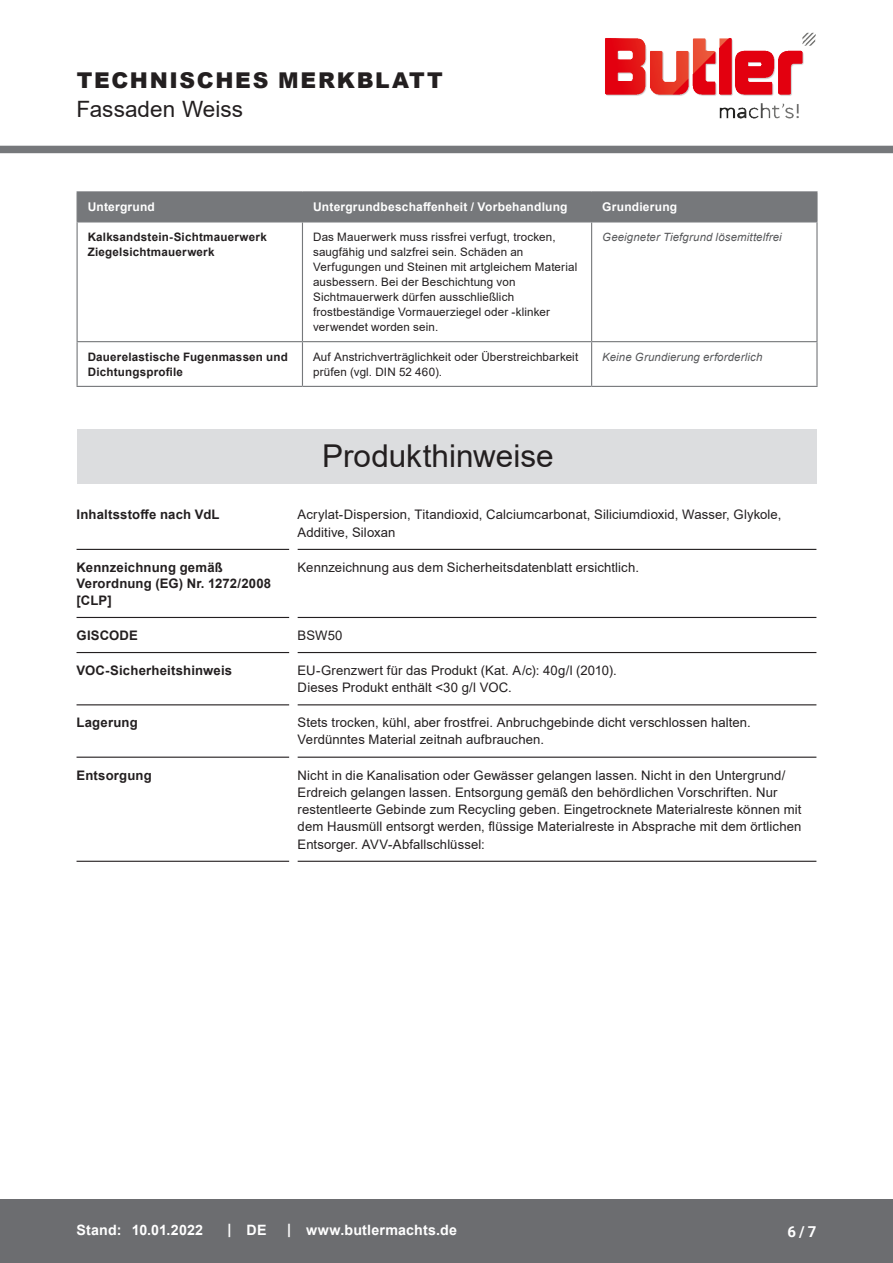
<style>
.page{position:relative;width:893px;height:1263px;background:#fff}
.page>*{position:absolute;margin:0;border:0;box-sizing:border-box;transform-origin:0 0}
.CB_AF_Kapitel_Uebers{font:31.5px "Arial";color:#231f20}
.CB_AF_Kopf_Produktna{font:22.5px "Arial";letter-spacing:.005em;color:#231f20}
.CB_AF_Kopf_TM{font:900 21.75px "Arial";letter-spacing:.075em;color:#231f20}
.t1{font:700 15px "Roboto";color:#fff}
.CB_AF_Fuß_Stand_link{font:700 14.25px "Arial";letter-spacing:.01em;color:#fff}
.CB_AF_Text_Standard{font:13.2px/17.2px "Arial";letter-spacing:.01em;color:#231f20}
.CB_AF_Abschnitt_Uebe{font:700 13.2px/16.5px "Arial";letter-spacing:.015em;color:#231f20}
.CB_AF_Tab_Kopfzeile{font:700 12px "Arial";letter-spacing:.015em;color:#fff}
.CB_AF_Tab_Text_Mitte{font:11.7px/15px "Arial";letter-spacing:.015em;color:#231f20}
.CB_AF_Tab_Text_Links{font:700 11.7px/15px "Arial";letter-spacing:.02em;color:#231f20}
.CB_AF_Tab_Text_Recht{font:italic 11.4px "Arial";letter-spacing:.015em;color:#57585a}
</style>
<div class="page">
<div style="left:0;top:146px;width:893px;height:7px;background:#76787b"></div>
<div style="left:0;top:1199px;width:893px;height:64px;background:#6c6d70"></div>
<hr style="left:77px;top:191px;width:225px;height:1px;background:#76787b">
<hr style="left:302px;top:191px;width:290px;height:1px;background:#76787b">
<hr style="left:592px;top:191px;width:226px;height:1px;background:#76787b">
<div style="left:77px;top:192px;width:739px;height:29px;background:#76787b"></div>
<hr style="left:816px;top:192px;width:2px;height:29px;background:#76787b">
<hr style="left:77px;top:221px;width:225px;height:1px;background:#76787b">
<hr style="left:77px;top:222px;width:1px;height:119px;background:#76787b">
<hr style="left:302px;top:221px;width:290px;height:1px;background:#76787b">
<hr style="left:302px;top:222px;width:1px;height:119px;background:#76787b">
<hr style="left:592px;top:221px;width:226px;height:1px;background:#76787b">
<hr style="left:591px;top:222px;width:1px;height:119px;background:#76787b">
<hr style="left:816px;top:222px;width:2px;height:119px;background:#76787b">
<hr style="left:77px;top:341px;width:225px;height:1px;background:#76787b">
<hr style="left:77px;top:342px;width:1px;height:44px;background:#76787b">
<hr style="left:302px;top:341px;width:290px;height:1px;background:#76787b">
<hr style="left:302px;top:342px;width:1px;height:44px;background:#76787b">
<hr style="left:592px;top:341px;width:226px;height:1px;background:#76787b">
<hr style="left:591px;top:342px;width:1px;height:44px;background:#76787b">
<hr style="left:816px;top:342px;width:2px;height:44px;background:#76787b">
<hr style="left:77px;top:386px;width:225px;height:1px;background:#76787b">
<hr style="left:302px;top:386px;width:290px;height:1px;background:#76787b">
<hr style="left:592px;top:386px;width:226px;height:1px;background:#76787b">
<div style="left:77px;top:429px;width:739px;height:55px;background:#dcdddf"></div>
<hr style="left:77px;top:549px;width:212px;height:1px;background:#231f20">
<hr style="left:298px;top:549px;width:518px;height:1px;background:#231f20">
<hr style="left:77px;top:617px;width:212px;height:1px;background:#231f20">
<hr style="left:298px;top:617px;width:518px;height:1px;background:#231f20">
<hr style="left:77px;top:652px;width:212px;height:1px;background:#231f20">
<hr style="left:298px;top:652px;width:518px;height:1px;background:#231f20">
<hr style="left:77px;top:704px;width:212px;height:1px;background:#231f20">
<hr style="left:298px;top:704px;width:518px;height:1px;background:#231f20">
<hr style="left:77px;top:757px;width:212px;height:1px;background:#231f20">
<hr style="left:298px;top:757px;width:518px;height:1px;background:#231f20">
<hr style="left:77px;top:861px;width:212px;height:1px;background:#231f20">
<hr style="left:298px;top:861px;width:518px;height:1px;background:#231f20">
<img style="left:605px;top:32px;width:211px;height:87px">
<p class="CB_AF_Kopf_TM" style="left:77px;top:65px;width:367px">TECHNISCHES MERKBLATT</p>
<p class="CB_AF_Kopf_Produktna" style="left:77px;top:94px;width:168px">Fassaden Weiss</p>
<p class="CB_AF_Tab_Kopfzeile" style="left:88px;top:199px;width:69px">Untergrund</p>
<p class="CB_AF_Tab_Kopfzeile" style="left:313px;top:199px;width:256px">Untergrundbeschaffenheit / Vorbehandlung</p>
<p class="CB_AF_Tab_Kopfzeile" style="left:602px;top:199px;width:76px">Grundierung</p>
<p class="CB_AF_Tab_Text_Links" style="left:88px;top:230px;width:181px">Kalksandstein-Sichtmauerwerk<br>Ziegelsichtmauerwerk</p>
<p class="CB_AF_Tab_Text_Mitte" style="left:313px;top:229px;width:266px">Das Mauerwerk muss rissfrei verfugt, trocken, saugfähig und salzfrei sein. Schäden an Verfugungen und Steinen mit artgleichem Material ausbessern. Bei der Beschichtung von Sichtmauerwerk dürfen ausschließlich frostbeständige Vormauerziegel oder -klinker verwendet worden sein.</p>
<p class="CB_AF_Tab_Text_Recht" style="left:602px;top:230px;width:181px">Geeigneter Tiefgrund lösemittelfrei</p>
<p class="CB_AF_Tab_Text_Links" style="left:88px;top:349px;width:202px">Dauerelastische Fugenmassen und<br>Dichtungsprofile</p>
<p class="CB_AF_Tab_Text_Mitte" style="left:313px;top:349px;width:267px">Auf Anstrichverträglichkeit oder Überstreichbarkeit prüfen (vgl. DIN 52 460).</p>
<p class="CB_AF_Tab_Text_Recht" style="left:602px;top:349px;width:162px">Keine Grundierung erforderlich</p>
<p class="CB_AF_Kapitel_Uebers" style="left:322px;top:434px;width:233px">Produkthinweise</p>
<p class="CB_AF_Abschnitt_Uebe" style="left:77px;top:507px;width:145px">Inhaltsstoffe nach VdL</p>
<p class="CB_AF_Text_Standard" style="left:298px;top:506px;width:485px">Acrylat-Dispersion, Titandioxid, Calciumcarbonat, Siliciumdioxid, Wasser, Glykole,<br>Additive, Siloxan</p>
<p class="CB_AF_Abschnitt_Uebe" style="left:77px;top:559px;width:196px">Kennzeichnung gemäß<br>Verordnung (EG) Nr. 1272/2008 [CLP]</p>
<p class="CB_AF_Text_Standard" style="left:298px;top:558px;width:343px">Kennzeichnung aus dem Sicherheitsdatenblatt ersichtlich.</p>
<p class="CB_AF_Abschnitt_Uebe" style="left:77px;top:627px;width:63px">GISCODE</p>
<p class="CB_AF_Text_Standard" style="left:298px;top:626px;width:46px">BSW50</p>
<p class="CB_AF_Abschnitt_Uebe" style="left:77px;top:662px;width:157px">VOC-Sicherheitshinweis</p>
<p class="CB_AF_Text_Standard" style="left:298px;top:661px;width:321px">EU-Grenzwert für das Produkt (Kat. A/c): 40g/l (2010).<br>Dieses Produkt enthält &lt;30 g/l VOC.</p>
<p class="CB_AF_Abschnitt_Uebe" style="left:77px;top:714px;width:63px">Lagerung</p>
<p class="CB_AF_Text_Standard" style="left:298px;top:714px;width:455px">Stets trocken, kühl, aber frostfrei. Anbruchgebinde dicht verschlossen halten.<br>Verdünntes Material zeitnah aufbrauchen.</p>
<p class="CB_AF_Abschnitt_Uebe" style="left:77px;top:767px;width:77px">Entsorgung</p>
<p class="CB_AF_Text_Standard" style="left:298px;top:766px;width:505px">Nicht in die Kanalisation oder Gewässer gelangen lassen. Nicht in den Untergrund/ Erdreich gelangen lassen. Entsorgung gemäß den behördlichen Vorschriften. Nur restentleerte Gebinde zum Recycling geben. Eingetrocknete Materialreste können mit dem Hausmüll entsorgt werden, flüssige Materialreste in Absprache mit dem örtlichen Entsorger. AVV-Abfallschlüssel:</p>
<p class="CB_AF_Fuß_Stand_link" style="left:77px;top:1220px;width:46px">Stand:</p>
<p class="CB_AF_Fuß_Stand_link" style="left:132px;top:1220px;width:73px">10.01.2022</p>
<p class="CB_AF_Fuß_Stand_link" style="left:228px;top:1219px;width:5px">|</p>
<p class="CB_AF_Fuß_Stand_link" style="left:247px;top:1220px;width:21px">DE</p>
<p class="CB_AF_Fuß_Stand_link" style="left:287px;top:1219px;width:5px">|</p>
<p class="CB_AF_Fuß_Stand_link" style="left:306px;top:1220px;width:152px">www.butlermachts.de</p>
<p class="t1" style="left:787px;top:1221px;width:30px">6 / 7</p>
</div>
